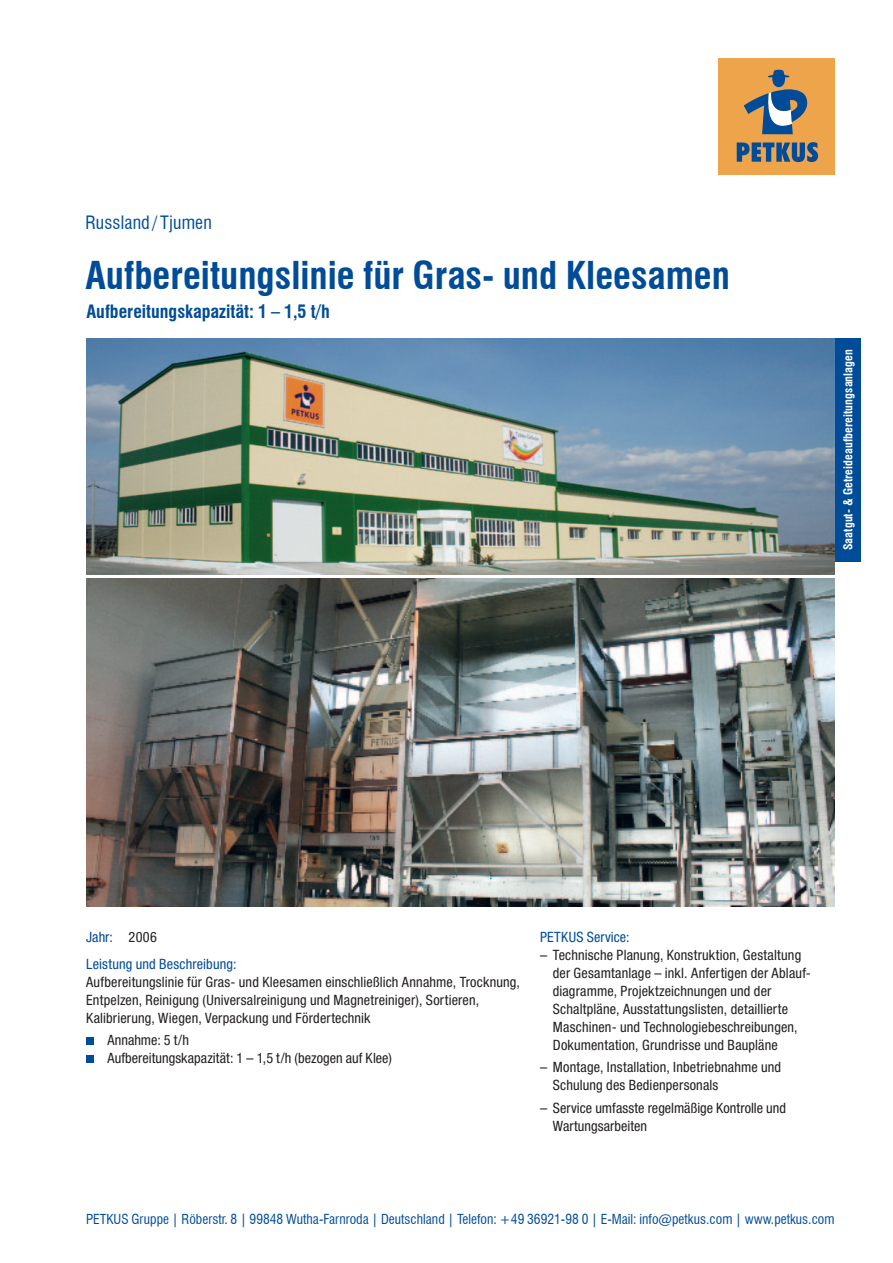
<style>
.page{position:relative;width:893px;height:1263px;background:#fff}
.page>*{position:absolute;margin:0;border:0;box-sizing:border-box;transform-origin:0 0}
.HL_Anlage{font:700 condensed 37.5px "Swiss 721 BT";color:#014c98}
.HL_Anlage-2{font:700 condensed 18px "Swiss 721 BT";color:#014c98}
.HL_Anlage-3{font:condensed 18px "Swiss 721 BT";letter-spacing:.01em;color:#014c98}
.copytext_9p{font:condensed 14.25px/18px "Helvetica Neue LTW1 G";letter-spacing:.01em;color:#231f20}
.copytext_9p-2{font:condensed 14.25px "Helvetica Neue LTW1 G";letter-spacing:.015em;color:#014c98}
.t1{font:condensed 13.5px "Swiss 721 BT";letter-spacing:.005em;color:#014c98}
.t2{font:700 condensed 12px "Swiss 721 BT";letter-spacing:.01em;color:#fff}
.s1{color:#231f20}
.s2{color:#014c98}
</style>
<div class="page">
<div style="left:719px;top:58px;width:116px;height:116px;background:#eea44b"></div>
<svg style="left:744px;top:69px;width:64px;height:65px"></svg>
<svg style="left:737px;top:142px;width:81px;height:20px"></svg>
<div style="left:834px;top:338px;width:27px;height:223px;background:#014c98"></div>
<img style="left:86px;top:338px;width:748px;height:236px">
<img style="left:86px;top:578px;width:748px;height:328px">
<div style="left:86px;top:1037px;width:8px;height:8px;background:#014c98"></div>
<div style="left:86px;top:1055px;width:8px;height:8px;background:#014c98"></div>
<p class="HL_Anlage-3" style="left:85px;top:212px;width:128px">Russland / Tjumen</p>
<p class="HL_Anlage" style="left:85px;top:253px;width:646px">Aufbereitungslinie für Gras- und Kleesamen</p>
<p class="HL_Anlage-2" style="left:86px;top:300px;width:245px">Aufbereitungskapazität: 1 – 1,5 t/h</p>
<p class="t2" style="left:841px;top:550px;width:203px;rotate:-90deg">Saatgut- &amp; Getreideaufbereitungsanlagen</p>
<p class="copytext_9p-2" style="left:86px;top:928px;width:72px">Jahr: <span class="s1">2006</span></p>
<p class="copytext_9p" style="left:86px;top:954px;width:435px"><span class="s2">Leistung und Beschreibung:<br></span>Aufbereitungslinie für Gras- und Kleesamen einschließlich Annahme, Trocknung, Entpelzen, Reinigung (Universalreinigung und Magnetreiniger), Sortieren, Kalibrierung, Wiegen, Verpackung und Fördertechnik</p>
<p class="copytext_9p" style="left:107px;top:1031px;width:83px">Annahme: 5 t/h</p>
<p class="copytext_9p" style="left:107px;top:1049px;width:286px">Aufbereitungskapazität: 1 – 1,5 t/h (bezogen auf Klee)</p>
<p class="copytext_9p-2" style="left:540px;top:928px;width:91px">PETKUS Service:</p>
<p class="copytext_9p" style="left:553px;top:946px;width:260px;text-indent:-13px">– Technische Planung, Konstruktion, Gestaltung der Gesamtanlage – inkl. Anfertigen der Ablauf&shy;diagramme, Projektzeichnungen und der Schaltpläne, Ausstattungslisten, detaillierte Maschinen- und Technologiebeschreibungen, Dokumentation, Grundrisse und Baupläne</p>
<p class="copytext_9p" style="left:553px;top:1058px;width:230px;text-indent:-13px">– Montage, Installation, Inbetriebnahme und<br>Schulung des Bedienpersonals</p>
<p class="copytext_9p" style="left:553px;top:1098px;width:235px;text-indent:-13px">– Service umfasste regelmäßige Kontrolle und<br>Wartungsarbeiten</p>
<p class="t1" style="left:86px;top:1211px;width:750px">PETKUS Gruppe | Röberstr. 8 | 99848 Wutha-Farnroda | Deutschland | Telefon: +49 36921-98 0 | E-Mail: info@petkus.com | www.petkus.com</p>
</div>
